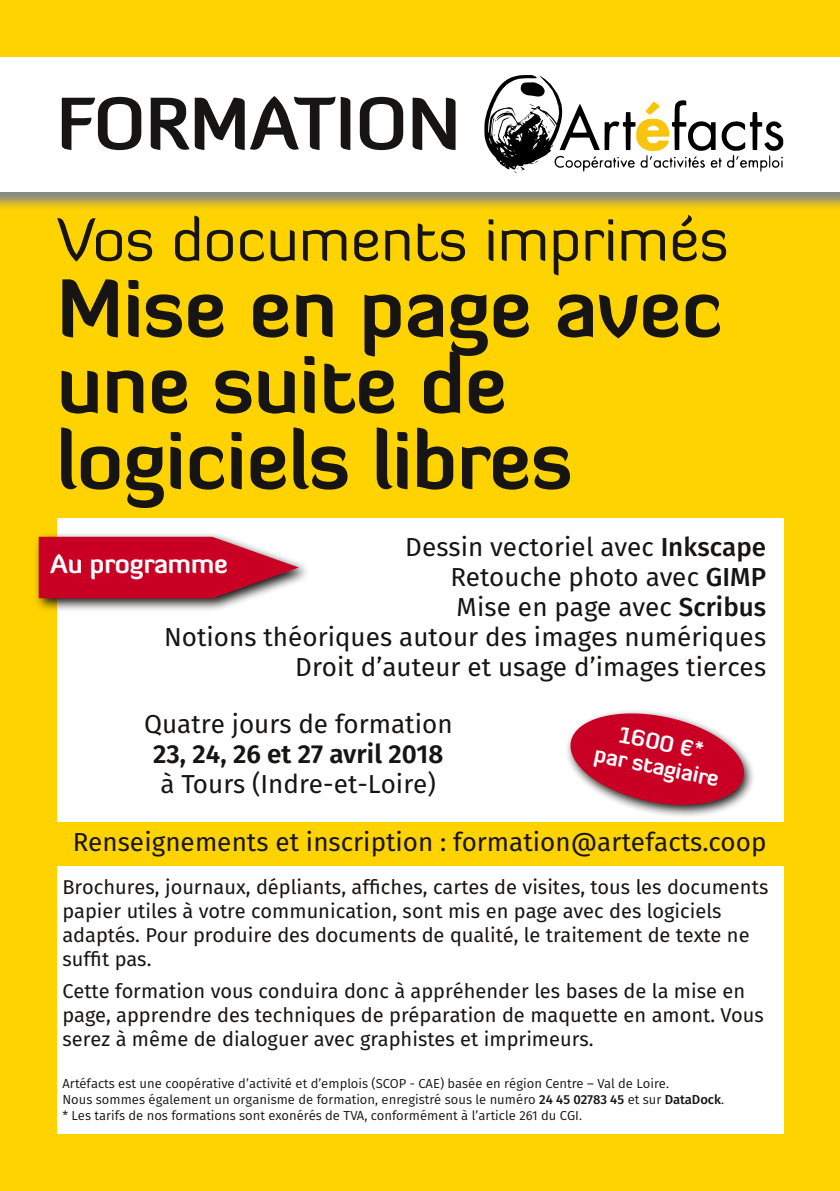
<style>
.page{position:relative;width:840px;height:1191px;background:#fff}
.page>*{position:absolute;margin:0;border:0;box-sizing:border-box;transform-origin:0 0}
.t1{font:700 80px/76px "Diavlo";color:#171513}
.t2{font:700 72px "Diavlo";color:#171513}
.t3{font:60px "Diavlo";color:#171513}
.t4{font:26px/30px "Fira Sans";color:#171513;text-align:right}
.t5{font:600 26px "Fira Sans";color:#171513}
.t6{font:700 26px "Diavlo";color:#fff}
.t7{font:700 22px "Diavlo";color:#fff}
.t8{font:20px/24px "Fira Sans";color:#171513}
.t9{font:13px/16px "Fira Sans";color:#171513}
.s1{font-weight:500}
</style>
<div class="page">
<div style="left:0;top:191px;width:839px;height:1000px;background:#ffd300"></div>
<div style="left:57px;top:518px;width:725px;height:616px;background:#fff"></div>
<img style="left:0;top:191px;width:839px;height:17px">
<svg style="left:484px;top:75px;width:298px;height:98px"></svg>
<div style="left:0;top:0;width:839px;height:57px;background:#ffd300"></div>
<img style="left:36px;top:534px;width:271px;height:76px">
<svg style="left:39px;top:537px;width:260px;height:61px;background:#ca223f"></svg>
<div style="left:0;top:822px;width:839px;height:43px;background:#ffd300"></div>
<svg style="left:567px;top:711px;width:184px;height:105px"></svg>
<h2 class="t2" style="left:57px;top:95px;width:405px">FORMATION</h2>
<h3 class="t3" style="left:57px;top:215px;width:673px">Vos documents imprimés</h3>
<h1 class="t1" style="left:57px;top:278px;width:666px">Mise en page avec une suite de logiciels libres</h1>
<h3 class="t4" style="left:164px;top:532px;width:603px">Dessin vectoriel avec <span class="s1">Inkscape<br></span>Retouche photo avec <span class="s1">GIMP<br></span>Mise en page avec <span class="s1">Scribus<br></span>Notions théoriques autour des images numériques Droit d’auteur et usage d’images tierces</h3>
<h3 class="t6" style="left:50px;top:553px;width:179px">Au programme</h3>
<h3 class="t4" style="left:144px;top:708px;width:310px">Quatre jours de formation</h3>
<h3 class="t5" style="left:153px;top:735px;width:291px">23, 24, 26 et 27 avril 2018</h3>
<h3 class="t4" style="left:160px;top:768px;width:277px">à Tours (Indre-et-Loire)</h3>
<p class="t7" style="left:621px;top:725px;width:87px;rotate:12deg">1600 €*</p>
<p class="t7" style="left:596px;top:744px;width:128px;rotate:12deg">par stagiaire</p>
<h3 class="t4" style="left:73px;top:826px;width:694px">Renseignements et inscription : formation@artefacts.coop</h3>
<p class="t8" style="left:62px;top:875px;width:707px">Brochures, journaux, dépliants, affiches, cartes de visites, tous les documents papier utiles à votre communication, sont mis en page avec des logiciels adaptés. Pour produire des documents de qualité, le traitement de texte ne suffit pas.</p>
<p class="t8" style="left:62px;top:979px;width:702px">Cette formation vous conduira donc à appréhender les bases de la mise en page, apprendre des techniques de préparation de maquette en amont. Vous serez à même de dialoguer avec graphistes et imprimeurs.</p>
<p class="t9" style="left:62px;top:1075px;width:663px">Artéfacts est une coopérative d’activité et d’emplois (SCOP - CAE) basée en région Centre – Val de Loire.<br>Nous sommes également un organisme de formation, enregistré sous le numéro <span class="s1">24 45 02783 45</span> et sur <span class="s1">DataDock</span>. * Les tarifs de nos formations sont exonérés de TVA, conformément à l’article 261 du CGI.</p>
</div>
